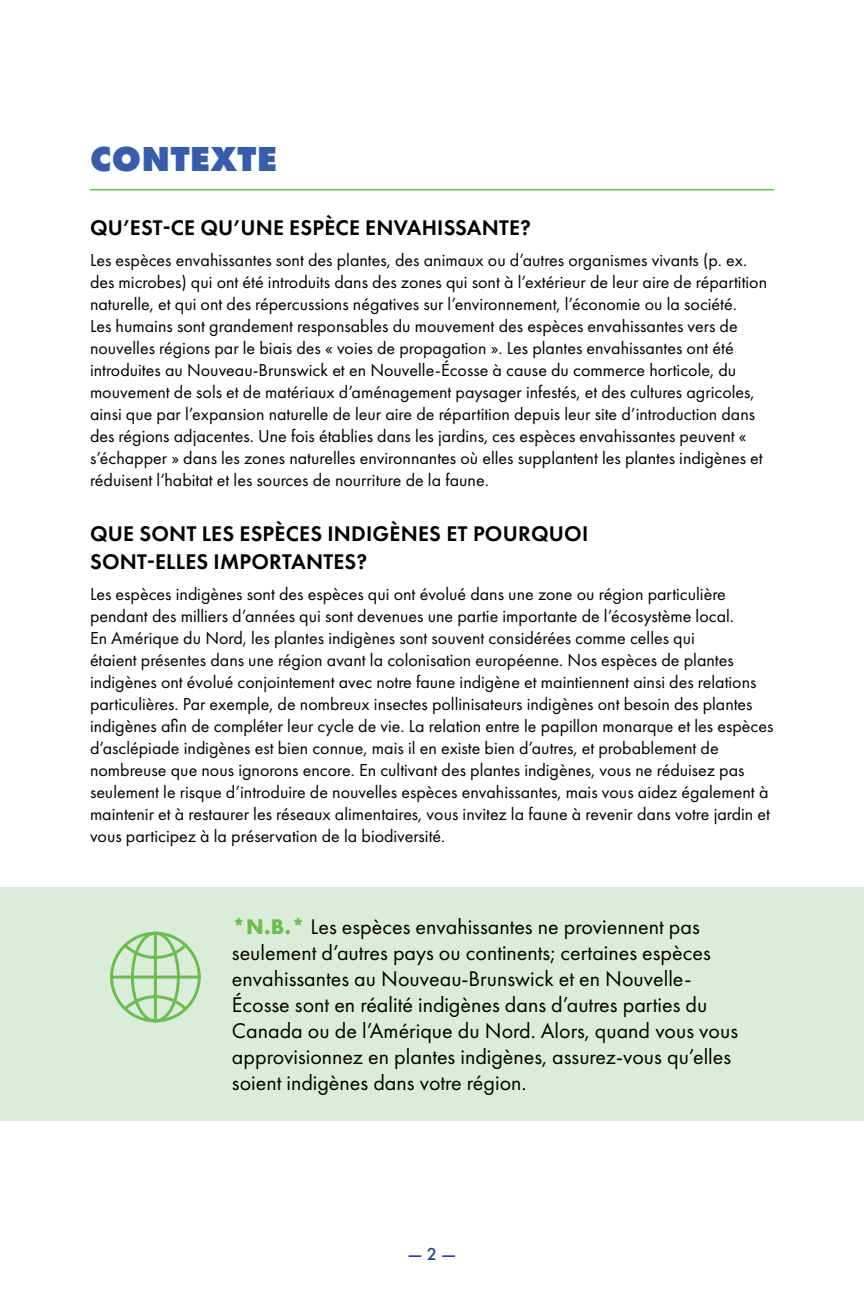
<style>
.page{position:relative;width:864px;height:1296px;background:#fff}
.page>*{position:absolute;margin:0;border:0;box-sizing:border-box;transform-origin:0 0}
.t1{font:800 36px "Futura PT";letter-spacing:.01em;color:#355cad}
.t2{font:22px/26px "Futura PT";color:#000}
.t3{font:600 22px/28px "Futura PT";letter-spacing:.01em;color:#000}
.t4{font:18px/22px "Futura PT";color:#000}
.t5{font:500 18px "Futura PT";color:#25408f}
.s1{font-weight:700;color:#68bf4b}
</style>
<div class="page">
<hr style="left:90px;top:189px;width:684px;height:1px;background:#68bf4b">
<div style="left:0;top:887px;width:864px;height:233px;background:#dbecda"></div>
<svg style="left:110px;top:932px;width:91px;height:90px"></svg>
<hr style="left:110px;top:976px;width:91px;height:3px;background:#68bf4b">
<hr style="left:154px;top:932px;width:3px;height:90px;background:#68bf4b">
<h1 class="t1" style="left:90px;top:136px;width:188px">CONTEXTE</h1>
<p class="t3" style="left:90px;top:214px;width:442px">QU’EST-CE QU’UNE ESPÈCE ENVAHISSANTE?</p>
<p class="t4" style="left:90px;top:249px;width:679px">Les espèces envahissantes sont des plantes, des animaux ou d’autres organismes vivants (p. ex. des microbes) qui ont été introduits dans des zones qui sont à l’extérieur de leur aire de répartition naturelle, et qui ont des répercussions négatives sur l’environnement, l’économie ou la société.<br>Les humains sont grandement responsables du mouvement des espèces envahissantes vers de nouvelles régions par le biais des « voies de propagation ». Les plantes envahissantes ont été introduites au Nouveau-Brunswick et en Nouvelle-Écosse à cause du commerce horticole, du mouvement de sols et de matériaux d’aménagement paysager infestés, et des cultures agricoles, ainsi que par l’expansion naturelle de leur aire de répartition depuis leur site d’introduction dans des régions adjacentes. Une fois établies dans les jardins, ces espèces envahissantes peuvent « s’échapper » dans les zones naturelles environnantes où elles supplantent les plantes indigènes et réduisent l’habitat et les sources de nourriture de la faune.</p>
<p class="t3" style="left:90px;top:520px;width:500px">QUE SONT LES ESPÈCES INDIGÈNES ET POURQUOI<br>SONT-ELLES IMPORTANTES?</p>
<p class="t4" style="left:90px;top:583px;width:685px">Les espèces indigènes sont des espèces qui ont évolué dans une zone ou région particulière pendant des milliers d’années qui sont devenues une partie importante de l’écosystème local.<br>En Amérique du Nord, les plantes indigènes sont souvent considérées comme celles qui<br>étaient présentes dans une région avant la colonisation européenne. Nos espèces de plantes indigènes ont évolué conjointement avec notre faune indigène et maintiennent ainsi des relations particulières. Par exemple, de nombreux insectes pollinisateurs indigènes ont besoin des plantes indigènes afin de compléter leur cycle de vie. La relation entre le papillon monarque et les espèces d’asclépiade indigènes est bien connue, mais il en existe bien d’autres, et probablement de nombreuse que nous ignorons encore. En cultivant des plantes indigènes, vous ne réduisez pas seulement le risque d’introduire de nouvelles espèces envahissantes, mais vous aidez également à maintenir et à restaurer les réseaux alimentaires, vous invitez la faune à revenir dans votre jardin et vous participez à la préservation de la biodiversité.</p>
<p class="t2" style="left:232px;top:913px;width:508px"><span class="s1">*N.B.*</span> Les espèces envahissantes ne proviennent pas seulement d’autres pays ou continents; certaines espèces envahissantes au Nouveau-Brunswick et en Nouvelle-Écosse sont en réalité indigènes dans d’autres parties du Canada ou de l’Amérique du Nord. Alors, quand vous vous approvisionnez en plantes indigènes, assurez-vous qu’elles soient indigènes dans votre région.</p>
<p class="t5" style="left:408px;top:1243px;width:50px">— 2 —</p>
</div>
